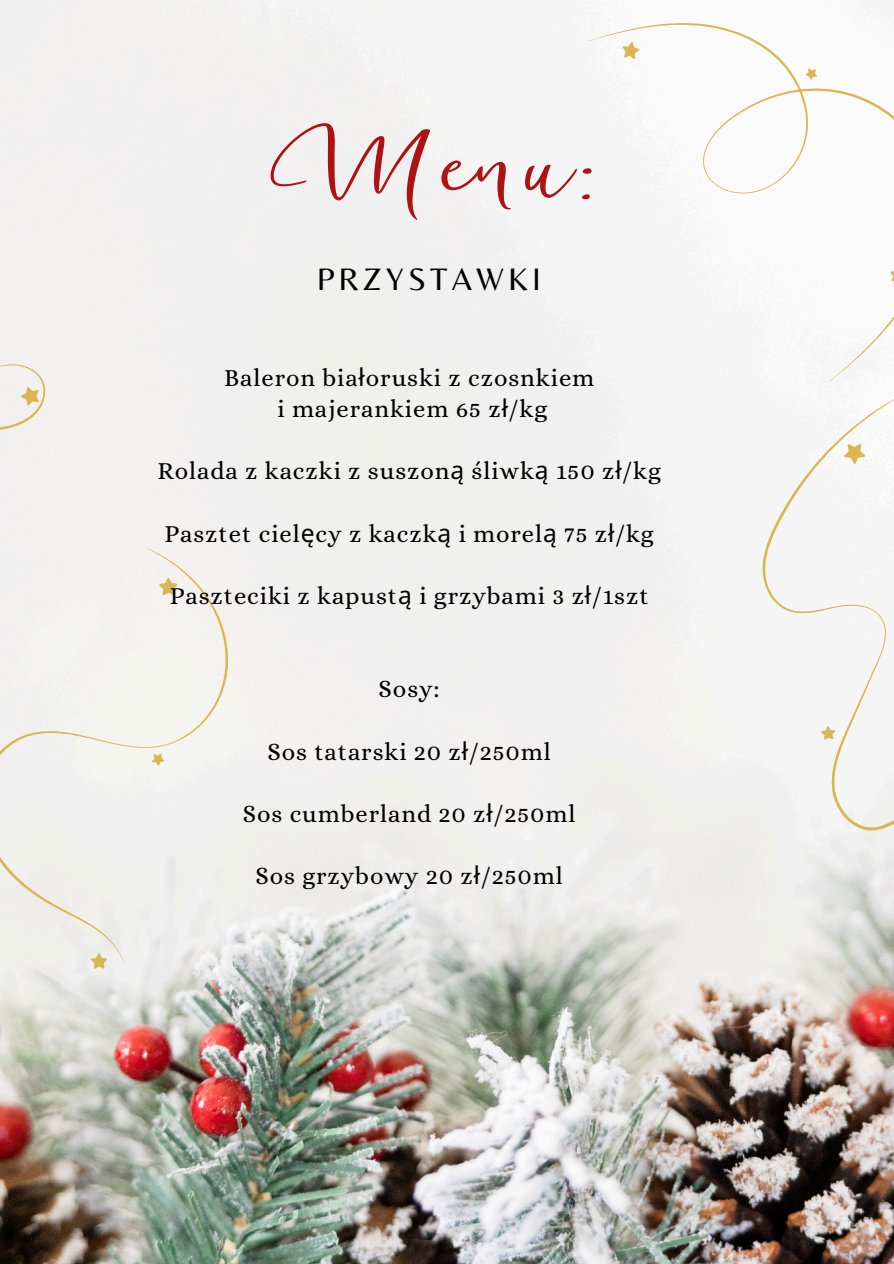
<style>
.page{position:relative;width:894px;height:1264px;background:#fff}
.page>*{position:absolute;margin:0;border:0;box-sizing:border-box;transform-origin:0 0}
.t1{font:108.45px "Un Jour Merveilleux";color:#ae1313}
.t2{font:32.25px "Belleza";letter-spacing:.13em;color:#000}
.t3{font:24.6px "Alice";letter-spacing:.035em;color:#000}
.s1{font-family:"Noto Sans"}
</style>
<div class="page">
<img style="left:0;top:0;width:893px;height:1263px">
<svg style="left:588px;top:19px;width:305px;height:363px"></svg>
<svg style="left:622px;top:42px;width:17px;height:17px"></svg>
<svg style="left:889px;top:267px;width:4px;height:16px"></svg>
<svg style="left:805px;top:68px;width:12px;height:12px"></svg>
<svg style="left:623px;top:382px;width:270px;height:592px;fill:#f5f5f5"></svg>
<svg style="left:839px;top:437px;width:30px;height:30px"></svg>
<svg style="left:818px;top:723px;width:20px;height:21px"></svg>
<svg style="left:0;top:528px;width:350px;height:467px;fill:#f0f0f0"></svg>
<svg style="left:156px;top:575px;width:25px;height:25px"></svg>
<svg style="left:88px;top:950px;width:23px;height:23px"></svg>
<svg style="left:149px;top:750px;width:17px;height:17px"></svg>
<div style="left:0;top:354px;width:50px;height:464px;background:#f1f0f0"></div>
<p class="t1" style="left:292px;top:100px;width:310px">Menu:</p>
<h1 class="t2" style="left:316px;top:260px;width:225px">PRZYSTAWKI</h1>
<h2 class="t3" style="left:224px;top:363px;width:372px">Baleron bia<span class="s1">ł</span>oruski z czosnkiem</h2>
<p class="t3" style="left:277px;top:395px;width:271px">i majerankiem 65 z<span class="s1">ł</span>/kg</p>
<p class="t3" style="left:157px;top:457px;width:505px">Rolada z kaczki z suszon<span class="s1">ą</span> ślśiwk<span class="s1">ą</span> 150 z<span class="s1">ł</span>/kg</p>
<p class="t3" style="left:164px;top:519px;width:490px">Pasztet ciel<span class="s1">ę</span>cy z kaczk<span class="s1">ą</span> i morel<span class="s1">ą</span> 75 z<span class="s1">ł</span>/kg</p>
<p class="t3" style="left:170px;top:581px;width:480px">Paszteciki z kapust<span class="s1">ą</span> i grzybami 3 z<span class="s1">ł</span>/1szt</p>
<p class="t3" style="left:378px;top:675px;width:63px">Sosy:</p>
<p class="t3" style="left:267px;top:737px;width:285px">Sos tatarski 20 z<span class="s1">ł</span>/250ml</p>
<p class="t3" style="left:243px;top:799px;width:334px">Sos cumberland 20 z<span class="s1">ł</span>/250ml</p>
<p class="t3" style="left:255px;top:861px;width:309px">Sos grzybowy 20 z<span class="s1">ł</span>/250ml</p>
</div>
